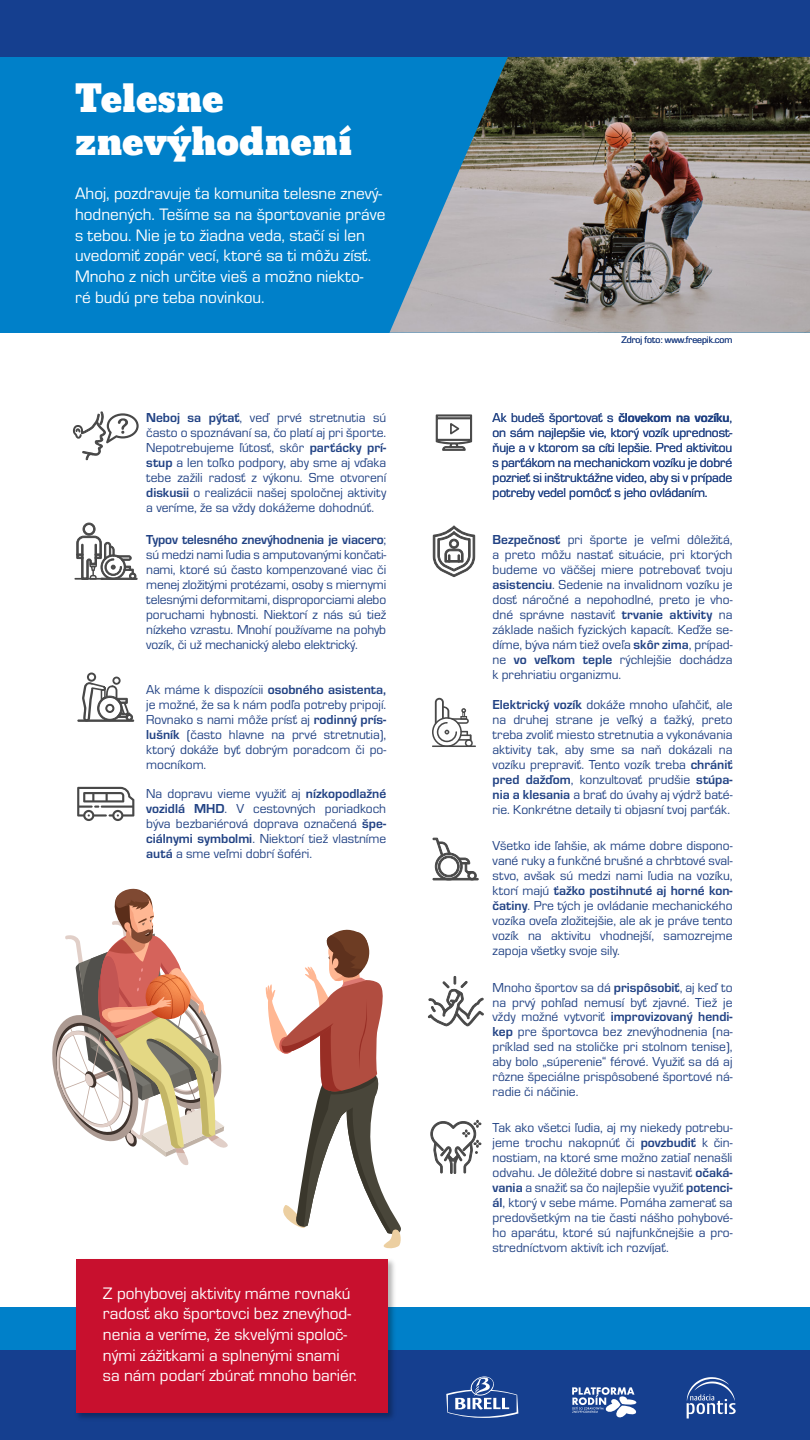
<style>
.page{position:relative;width:810px;height:1440px;background:#fff}
.page>*{position:absolute;margin:0;border:0;box-sizing:border-box;transform-origin:0 0}
.t1{font:36px/43.2px "Bevan";color:#fff}
.t2{font:17.25px/20.7px "Eurostile";color:#fff}
.t3{font:13.5px/15px "Eurostile";color:#214284;text-align:justify}
.t4{font:9.75px "Eurostile";letter-spacing:-.005em;color:#214284}
.s1{font-weight:700}
</style>
<div class="page">
<svg style="left:73px;top:411px;width:66px;height:50px"></svg>
<div style="left:0;top:1307px;width:810px;height:65px;background:#0080c9"></div>
<div style="left:0;top:1351px;width:810px;height:89px;background:#153f8f"></div>
<img style="left:73px;top:1259px;width:325px;height:160px">
<div style="left:76px;top:1259px;width:311px;height:153px;background:#c8102e"></div>
<svg style="left:572px;top:1387px;width:65px;height:31px"></svg>
<svg style="left:687px;top:1377px;width:49px;height:42px"></svg>
<svg style="left:446px;top:1376px;width:72px;height:42px"></svg>
<svg style="left:77px;top:787px;width:57px;height:34px"></svg>
<svg style="left:428px;top:976px;width:56px;height:50px"></svg>
<svg style="left:430px;top:1120px;width:51px;height:54px"></svg>
<div style="left:101px;top:578px;width:36px;height:2px;border:1px solid #484848"></div>
<svg style="left:76px;top:523px;width:60px;height:57px"></svg>
<hr style="left:74px;top:578px;width:30px;height:2px;background:#484848">
<div style="left:78px;top:720px;width:56px;height:2px;border:1px solid #484848"></div>
<svg style="left:82px;top:673px;width:51px;height:49px"></svg>
<hr style="left:432px;top:745px;width:44px;height:2px;background:#484848">
<svg style="left:432px;top:698px;width:41px;height:49px"></svg>
<div style="left:433px;top:878px;width:45px;height:2px;border:1px solid #484848"></div>
<svg style="left:433px;top:838px;width:44px;height:42px"></svg>
<svg style="left:436px;top:414px;width:36px;height:37px"></svg>
<svg style="left:433px;top:526px;width:42px;height:51px"></svg>
<div style="left:0;top:57px;width:810px;height:276px;background:#0080c9"></div>
<div style="left:0;top:0;width:810px;height:57px;background:#153f8f"></div>
<img style="left:389px;top:57px;width:421px;height:276px">
<svg style="left:52px;top:888px;width:176px;height:277px"></svg>
<svg style="left:265px;top:929px;width:136px;height:320px"></svg>
<h1 class="t1" style="left:75px;top:77px;width:279px">Telesne znevýhodnení</h1>
<p class="t2" style="left:75px;top:182px;width:312px">Ahoj, pozdravuje ťa komunita telesne znevý&shy;hodnených. Tešíme sa na športovanie práve s tebou. Nie je to žiadna veda, stačí si len uvedomiť zopár vecí, ktoré sa ti môžu zísť.<br>Mnoho z nich určite vieš a možno niekto-<br>ré budú pre teba novinkou.</p>
<p class="t3" style="left:146px;top:409px;width:242px"><span class="s1">Neboj sa pýtať</span>, veď prvé stretnutia sú často o spoznávaní sa, čo platí aj pri športe.<br>Nepotrebujeme ľútosť, skôr <span class="s1">parťácky prí&shy;stup</span> a len toľko podpory, aby sme aj vďaka tebe zažili radosť z výkonu. Sme otvorení <span class="s1">diskusii</span> o realizácii našej spoločnej aktivity a veríme, že sa vždy dokážeme dohodnúť.</p>
<p class="t3" style="left:146px;top:531px;width:242px"><span class="s1">Typov telesného znevýhodnenia je viacero</span>; sú medzi nami ľudia s amputovanými končati&shy;nami, ktoré sú často kompenzované viac či menej zložitými protézami, osoby s miernymi telesnými deformitami, disproporciami alebo poruchami hybnosti. Niektorí z nás sú tiež nízkeho vzrastu. Mnohí používame na pohyb vozík, či už mechanický alebo elektrický.</p>
<p class="t3" style="left:146px;top:682px;width:242px">Ak máme k dispozícii <span class="s1">osobného asistenta, </span>je možné, že sa k nám podľa potreby pripojí.<br>Rovnako s nami môže prísť aj <span class="s1">rodinný prís&shy;lušník</span> (často hlavne na prvé stretnutia), ktorý dokáže byť dobrým poradcom či po&shy;mocníkom.</p>
<p class="t3" style="left:146px;top:786px;width:242px">Na dopravu vieme využiť aj <span class="s1">nízkopodlažné vozidlá MHD</span>. V cestovných poriadkoch býva bezbariérová doprava označená <span class="s1">špe&shy;ciálnymi symbolmi</span>. Niektorí tiež vlastníme <span class="s1">autá</span> a sme veľmi dobrí šoféri.</p>
<p class="t2" style="left:103px;top:1282px;width:256px">Z pohybovej aktivity máme rovnakú radosť ako športovci bez znevýhod&shy;nenia a veríme, že skvelými spoloč&shy;nými zážitkami a splnenými snami sa nám podarí zbúrať mnoho bariér.</p>
<p class="t4" style="left:621px;top:333px;width:113px">Zdroj foto: www.freepik.com</p>
<p class="t3" style="left:493px;top:409px;width:241px">Ak budeš športovať s <span class="s1">človekom na vozíku</span>, on sám najlepšie vie, ktorý vozík uprednost&shy;ňuje a v ktorom sa cíti lepšie. Pred aktivitou s parťákom na mechanickom vozíku je dobré pozrieť si inštruktážne video, aby si v prípade potreby vedel pomôcť s jeho ovládaním.</p>
<p class="t3" style="left:493px;top:531px;width:242px"><span class="s1">Bezpečnosť</span> pri športe je veľmi dôležitá, a preto môžu nastať situácie, pri ktorých budeme vo väčšej miere potrebovať tvoju <span class="s1">asistenciu</span>. Sedenie na invalidnom vozíku je dosť náročné a nepohodlné, preto je vho&shy;dné správne nastaviť <span class="s1">trvanie aktivity</span> na základe našich fyzických kapacít. Keďže se&shy;díme, býva nám tiež oveľa <span class="s1">skôr zima</span>, prípad&shy;ne <span class="s1">vo veľkom teple</span> rýchlejšie dochádza k prehriatiu organizmu.</p>
<p class="t3" style="left:493px;top:696px;width:242px"><span class="s1">Elektrický vozík</span> dokáže mnoho uľahčiť, ale na druhej strane je veľký a ťažký, preto treba zvoliť miesto stretnutia a vykonávania aktivity tak, aby sme sa naň dokázali na vozíku prepraviť. Tento vozík treba <span class="s1">chrániť pred dažďom</span>, konzultovať prudšie <span class="s1">stúpa&shy;nia a klesania</span> a brať do úvahy aj výdrž baté&shy;rie. Konkrétne detaily ti objasní tvoj parťák.</p>
<p class="t3" style="left:493px;top:837px;width:242px">Všetko ide ľahšie, ak máme dobre dispono&shy;vané ruky a funkčné brušné a chrbtové sval&shy;stvo, avšak sú medzi nami ľudia na vozíku, ktorí majú <span class="s1">ťažko postihnuté aj horné kon&shy;čatiny</span>. Pre tých je ovládanie mechanického vozíka oveľa zložitejšie, ale ak je práve tento vozík na aktivitu vhodnejší, samozrejme zapoja všetky svoje sily.</p>
<p class="t3" style="left:493px;top:979px;width:242px">Mnoho športov sa dá <span class="s1">prispôsobiť</span>, aj keď to na prvý pohľad nemusí byť zjavné. Tiež je vždy možné vytvoriť <span class="s1">improvizovaný hendi&shy;kep</span> pre športovca bez znevýhodnenia (na&shy;príklad sed na stoličke pri stolnom tenise), aby bolo „súperenie“ férové. Využiť sa dá aj rôzne špeciálne prispôsobené športové ná&shy;radie či náčinie.</p>
<p class="t3" style="left:493px;top:1119px;width:242px">Tak ako všetci ľudia, aj my niekedy potrebu&shy;jeme trochu nakopnúť či <span class="s1">povzbudiť</span> k čin&shy;nostiam, na ktoré sme možno zatiaľ nenašli odvahu. Je dôležité dobre si nastaviť <span class="s1">očaká&shy;vania</span> a snažiť sa čo najlepšie využiť <span class="s1">potenci&shy;ál</span>, ktorý v sebe máme. Pomáha zamerať sa predovšetkým na tie časti nášho pohybové&shy;ho aparátu, ktoré sú najfunkčnejšie a pro&shy;stredníctvom aktivít ich rozvíjať.</p>
</div>
